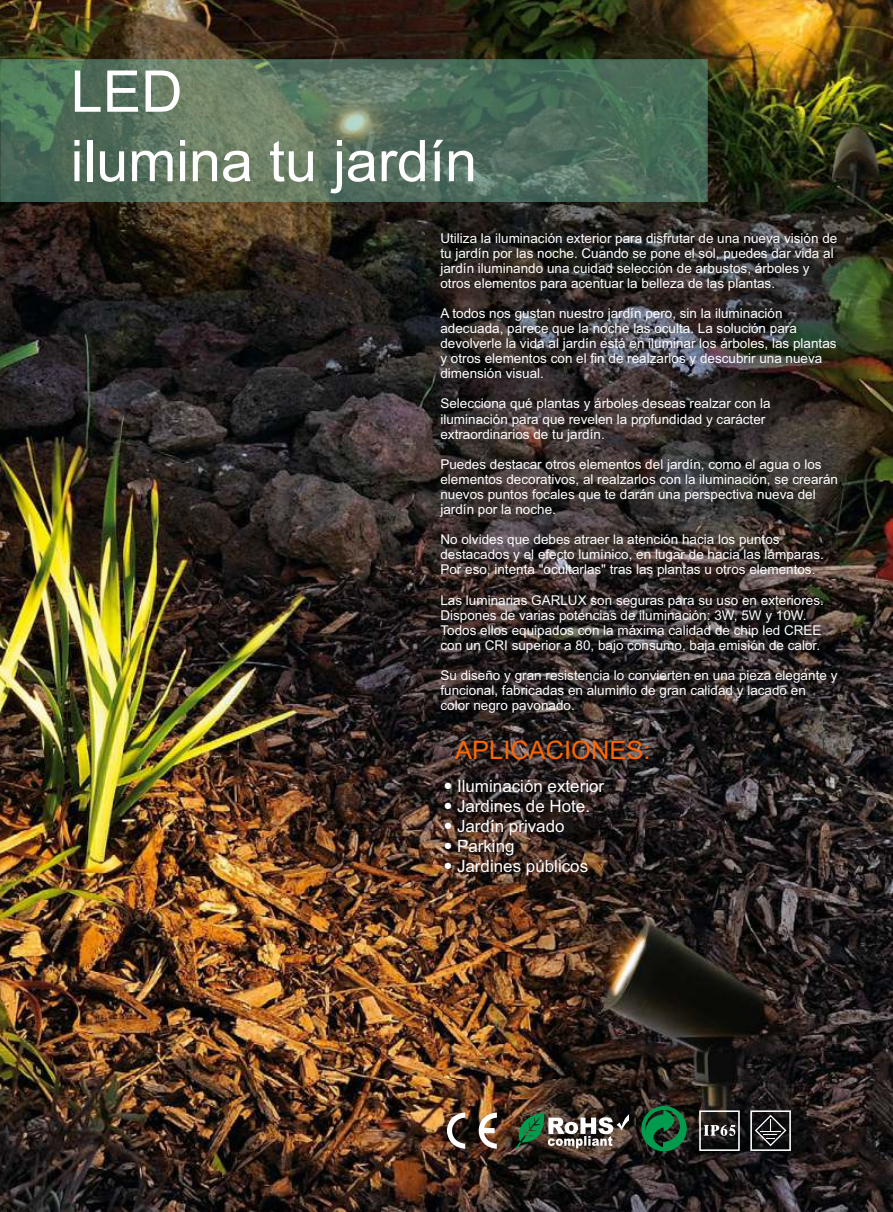
<style>
.page{position:relative;width:893px;height:1212px;background:#fff}
.page>*{position:absolute;margin:0;border:0;box-sizing:border-box;transform-origin:0 0}
.t1{font:57.6px/69.4px "Arial";color:#fefefe}
.t2{font:25.5px "Arial";color:#f60}
.t3{font:16.95px/20px "Arial";color:#fefefe}
.t4{font:13.5px/15.1px "Arial";color:#fefefe}
.t5{font:8.55px "Sim Sun";color:#fefefe}
.s1{font-family:"Sim Sun";font-size:8.55px}
</style>
<div class="page">
<img style="left:0;top:0;width:893px;height:1211px">
<img style="left:0;top:59px;width:707px;height:142px">
<svg style="left:447px;top:1112px;width:18px;height:37px"></svg>
<svg style="left:478px;top:1112px;width:19px;height:37px"></svg>
<svg style="left:513px;top:1113px;width:116px;height:35px"></svg>
<div style="left:641px;top:1106px;width:46px;height:45px;border:4px solid #009b4c;border-radius:50%"></div>
<svg style="left:645px;top:1108px;width:40px;height:41px;background:#0e6a39"></svg>
<svg style="left:750px;top:1110px;width:41px;height:41px;background:#4a4a4b"></svg>
<svg style="left:699px;top:1110px;width:41px;height:41px;background:#504e4d"></svg>
<h1 class="t1" style="left:71px;top:62px;width:408px">LED<br>ilumina tu jardín</h1>
<p class="t4" style="left:440px;top:231px;width:398px">Utiliza la iluminación exterior para disfrutar de una nueva visión de tu jardín por las noche. Cuando se pone el sol, puedes dar vida al jardín iluminando una cuidad selección de arbustos, árboles y otros elementos para acentuar la belleza de las plantas.</p>
<p class="t4" style="left:440px;top:307px;width:398px">A todos nos gustan nuestro jardín pero, sin la iluminación adecuada, parece que la noche las oculta. La solución para devolverle la vida al jardín está en iluminar los árboles, las plantas y otros elementos con el fin de realzarlos y descubrir una nueva dimensión visual.</p>
<p class="t4" style="left:440px;top:397px;width:332px">Selecciona qué plantas y árboles deseas realzar con la iluminación para que revelen la profundidad y carácter extraordinarios de tu jardín.</p>
<p class="t4" style="left:440px;top:458px;width:399px">Puedes destacar otros elementos del jardín, como el agua o los elementos decorativos, al realzarlos con la iluminación, se crearán nuevos puntos focales que te darán una perspectiva nueva del jardín por la noche.</p>
<p class="t4" style="left:440px;top:533px;width:385px">No olvides que debes atraer la atención hacia los puntos destacados y el efecto lumínico, en lugar de hacia las lámparas.<br>Por eso, intenta "ocultarlas" tras las plantas u otros elementos.</p>
<p class="t4" style="left:440px;top:593px;width:385px">Las luminarias GARLUX son seguras para su uso en exteriores.<br>Dispones de varias potencias de iluminación: 3W, 5W y 10W.<br>Todos ellos equipados con la máxima calidad de chip led CREE con un CRI superior a 80, bajo consumo, baja emisión de calor.</p>
<p class="t4" style="left:440px;top:669px;width:398px">Su diseño y gran resistencia lo convierten en una pieza elegante y funcional, fabricadas en aluminio de gran calidad y lacado en color negro pavonado.</p>
<h2 class="t2" style="left:455px;top:740px;width:197px">APLICACIONES:</h2>
<p class="t3" style="left:457px;top:777px;width:149px">Iluminación exterior<br>Jardines de Hote.<br>Jardín privado<br>Parking</p>
<p class="t3" style="left:444px;top:857px;width:146px"><span class="s1">●</span> Jardines públicos</p>
<p class="t5" style="left:444px;top:782px;width:10px">●</p>
<p class="t5" style="left:444px;top:822px;width:10px">●</p>
<p class="t5" style="left:444px;top:802px;width:10px">●</p>
<p class="t5" style="left:444px;top:842px;width:10px">●</p>
</div>
